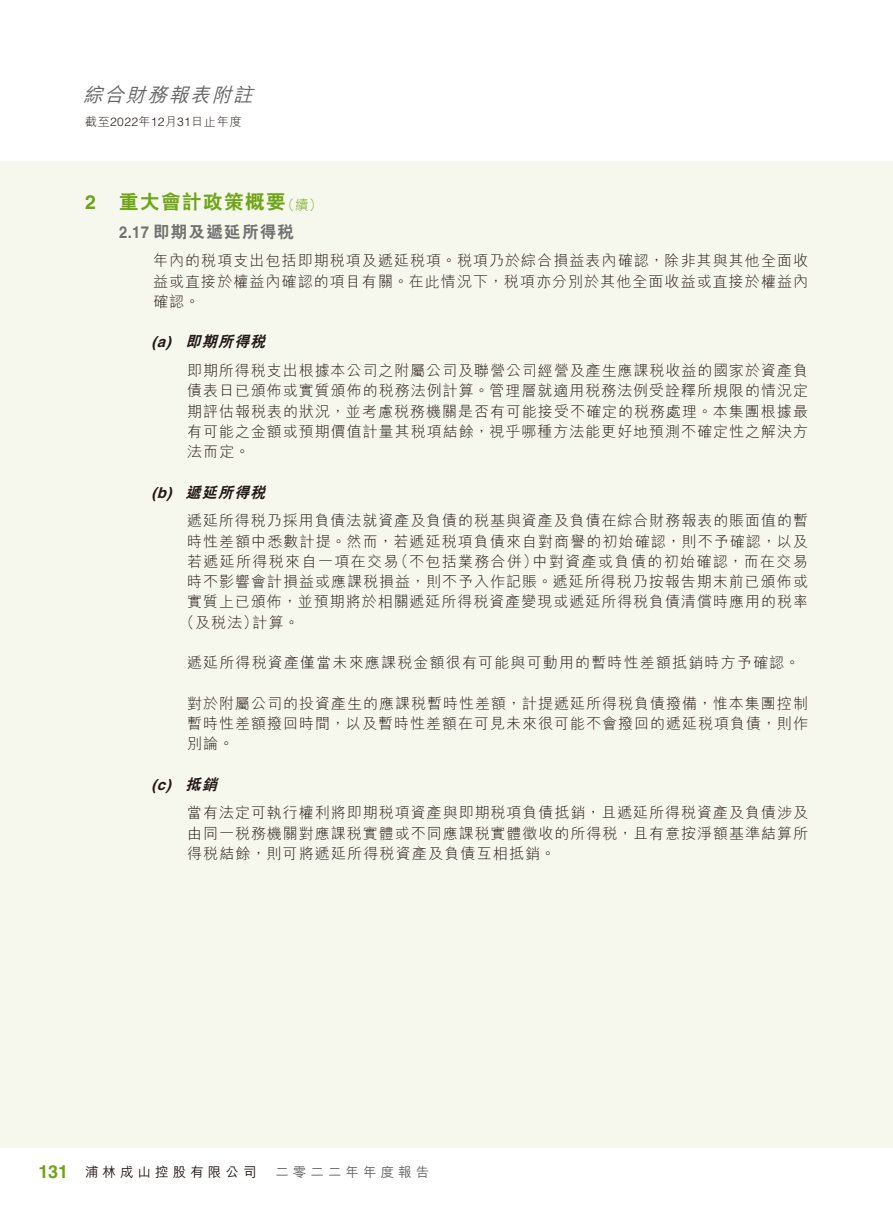
<style>
.page{position:relative;width:893px;height:1212px;background:#fff}
.page>*{position:absolute;margin:0;border:0;box-sizing:border-box;transform-origin:0 0}
.t1{font:italic 500 19.5px "M Hei HK";color:#666565}
.t2{font:800 19.5px "C Hei 2 HK";letter-spacing:.08em;color:#6ea516}
.t3{font:700 19.5px "Helvetica LT Std";color:#6ea516}
.t4{font:700 18px "Helvetica LT Std";color:#6ea516}
.t5{font:800 16.5px "C Hei 2 HK";letter-spacing:.08em;color:#727272}
.t6{font:300 15px/20.2px "M Hei HK";letter-spacing:.065em;color:#231916;text-align:justify}
.t7{font:300 15px "M Hei HK";letter-spacing:.09em;color:#231916}
.t8{font:italic 800 15px "C Hei 2 HK";color:#231916}
.t9{font:italic 700 15px "Helvetica LT Std";color:#231916}
.t10{font:500 13.5px "M Hei HK";letter-spacing:.3em;color:#231916}
.t11{font:500 13.5px "M Hei HK";letter-spacing:.3em;color:#666565}
.t12{font:300 13.5px "M Hei HK";color:#6ea516}
.t13{font:300 12px "M Hei HK";letter-spacing:.08em;color:#231916}
.s1{font-family:"Helvetica LT Std"}
.s2{font-family:"Helvetica LT Std";font-weight:700}
</style>
<div class="page">
<div style="left:0;top:162px;width:893px;height:986px;background:#f6f7ed"></div>
<h1 class="t1" style="left:83px;top:81px;width:178px">綜合財務報表附註</h1>
<p class="t13" style="left:85px;top:115px;width:158px">截至<span class="s1">2022</span>年<span class="s1">12</span>月<span class="s1">31</span>日止年度</p>
<h1 class="t3" style="left:85px;top:190px;width:12px">2</h1>
<h1 class="t2" style="left:119px;top:192px;width:168px">重大會計政策概要</h1>
<p class="t12" style="left:281px;top:198px;width:43px">（續(</p>
<p class="t5" style="left:119px;top:223px;width:177px"><span class="s2">2.17</span> 即期及遞延所得稅</p>
<p class="t6" style="left:153px;top:250px;width:657px">年內的稅項支出包括即期稅項及遞延稅項。稅項乃於綜合損益表內確認，除非其與其他全面收益或直接於權益內確認的項目有關。在此情況下，稅項亦分別於其他全面收益或直接於權益內確認。</p>
<p class="t8" style="left:186px;top:334px;width:85px">即期所得稅</p>
<p class="t9" style="left:152px;top:333px;width:20px">a(</p>
<p class="t9" style="left:166px;top:333px;width:11px">)</p>
<p class="t9" style="left:152px;top:483px;width:21px">b(</p>
<p class="t9" style="left:167px;top:483px;width:11px">)</p>
<p class="t9" style="left:152px;top:775px;width:20px">c(</p>
<p class="t9" style="left:166px;top:775px;width:11px">)</p>
<p class="t6" style="left:187px;top:360px;width:622px">即期所得稅支出根據本公司之附屬公司及聯營公司經營及產生應課稅收益的國家於資產負債表日已頒佈或實質頒佈的稅務法例計算。管理層就適用稅務法例受詮釋所規限的情況定期評估報稅表的狀況，並考慮稅務機關是否有可能接受不確定的稅務處理。本集團根據最有可能之金額或預期價值計量其稅項結餘，視乎哪種方法能更好地預測不確定性之解決方法而定。</p>
<p class="t8" style="left:186px;top:484px;width:85px">遞延所得稅</p>
<p class="t6" style="left:187px;top:510px;width:622px;text-align:right">遞延所得稅乃採用負債法就資產及負債的稅基與資產及負債在綜合財務報表的賬面值的暫時性差額中悉數計提。然而，若遞延稅項負債來自對商譽的初始確認，則不予確認，以及中對資產或負債的初始確認，而在交易</p>
<p class="t7" style="left:394px;top:554px;width:146px">（不包括業務合併）</p>
<p class="t7" style="left:187px;top:554px;width:213px">若遞延所得稅來自一項在交易</p>
<p class="t6" style="left:187px;top:571px;width:622px">時不影響會計損益或應課稅損益，則不予入作記賬。遞延所得稅乃按報告期末前已頒佈或</p>
<p class="t6" style="left:187px;top:591px;width:622px">實質上已頒佈，並預期將於相關遞延所得稅資產變現或遞延所得稅負債清償時應用的稅率</p>
<p class="t6" style="left:253px;top:612px;width:48px">計算。</p>
<p class="t6" style="left:180px;top:612px;width:80px">（及稅法）</p>
<p class="t6" style="left:187px;top:652px;width:614px">遞延所得稅資產僅當未來應課稅金額很有可能與可動用的暫時性差額抵銷時方予確認。</p>
<p class="t6" style="left:187px;top:693px;width:622px">對於附屬公司的投資產生的應課稅暫時性差額，計提遞延所得稅負債撥備，惟本集團控制暫時性差額撥回時間，以及暫時性差額在可見未來很可能不會撥回的遞延稅項負債，則作別論。</p>
<p class="t8" style="left:186px;top:776px;width:37px">抵銷</p>
<p class="t6" style="left:187px;top:802px;width:622px">當有法定可執行權利將即期稅項資產與即期稅項負債抵銷，且遞延所得稅資產及負債涉及由同一稅務機關對應課稅實體或不同應課稅實體徵收的所得稅，且有意按淨額基準結算所得稅結餘，則可將遞延所得稅資產及負債互相抵銷。</p>
<p class="t4" style="left:39px;top:1161px;width:31px">131</p>
<p class="t10" style="left:85px;top:1162px;width:173px">浦林成山控股有限公司</p>
<p class="t11" style="left:275px;top:1162px;width:155px">二零二二年年度報告</p>
</div>
